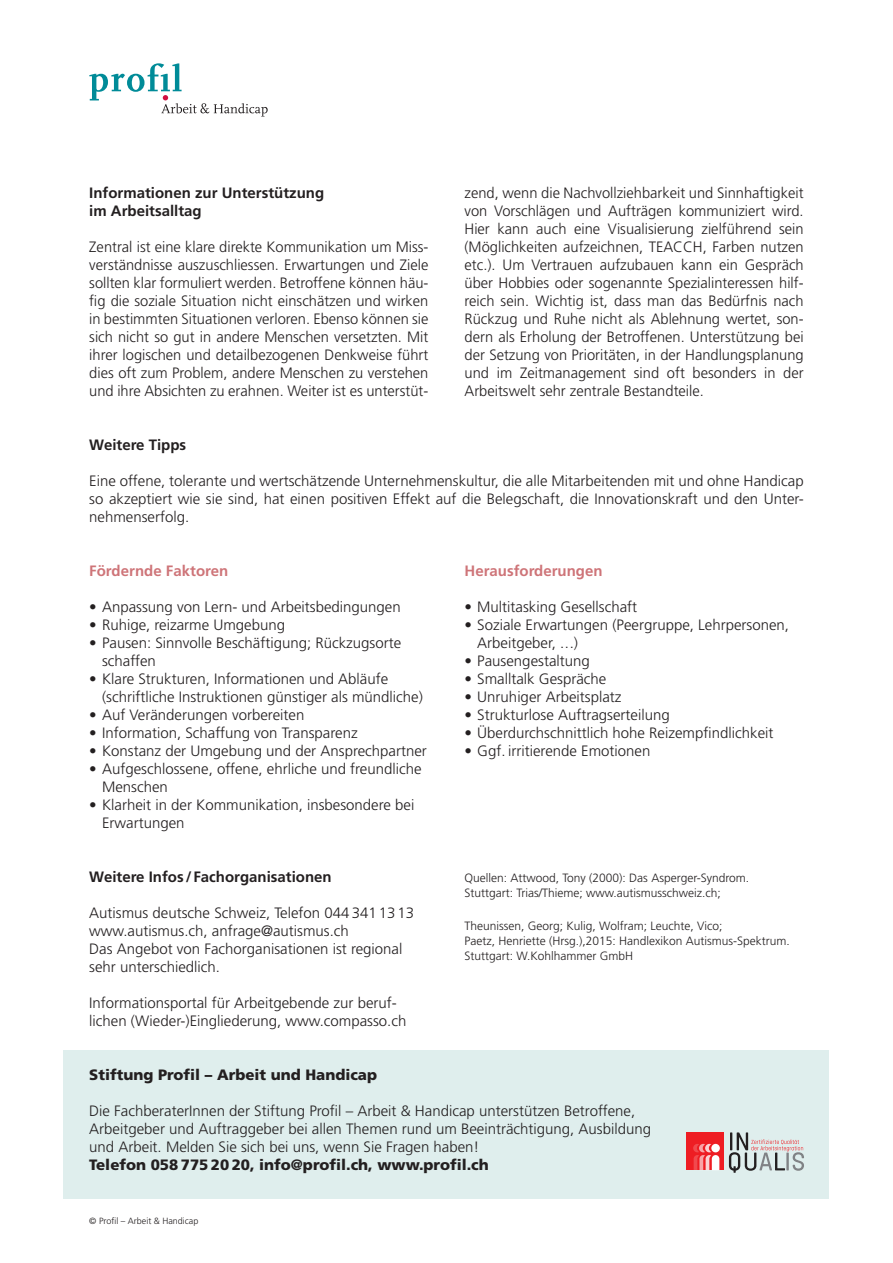
<style>
.page{position:relative;width:893px;height:1263px;background:#fff}
.page>*{position:absolute;margin:0;border:0;box-sizing:border-box;transform-origin:0 0}
.t1{font:300 15px/18px "Frutiger";color:#231f20}
.t2{font:700 15px/18px "Frutiger";color:#231f20}
.t3{font:900 15px "Frutiger";color:#231f20}
.t4{font:700 15px "Frutiger";color:#ce7478}
.t5{font:300 12px/15px "Frutiger";color:#231f20}
.t6{font:300 9px "Frutiger";color:#231f20}
</style>
<div class="page">
<svg style="left:89px;top:63px;width:179px;height:53px"></svg>
<div style="left:64px;top:1050px;width:765px;height:149px;background:#dfeeed"></div>
<svg style="left:729px;top:1132px;width:75px;height:41px"></svg>
<div style="left:686px;top:1132px;width:38px;height:38px;background:#ee1d23"></div>
<svg style="left:693px;top:1144px;width:26px;height:26px"></svg>
<p class="t2" style="left:89px;top:184px;width:237px">Informationen zur Unterstützung im Arbeitsalltag</p>
<p class="t1" style="left:89px;top:238px;width:341px;text-align:justify">Zentral ist eine klare direkte Kommunikation um Miss&shy;verständnisse auszuschliessen. Erwartungen und Ziele sollten klar formuliert werden. Betroffene können häu&shy;fig die soziale Situation nicht einschätzen und wirken in bestimmten Situationen verloren. Ebenso können sie sich nicht so gut in andere Menschen versetzten. Mit ihrer logischen und detailbezogenen Denkweise führt dies oft zum Problem, andere Menschen zu verstehen und ihre Absichten zu erahnen. Weiter ist es unterstüt-</p>
<p class="t1" style="left:465px;top:184px;width:341px;text-align:justify">zend, wenn die Nachvollziehbarkeit und Sinnhaftigkeit von Vorschlägen und Aufträgen kommuniziert wird.<br>Hier kann auch eine Visualisierung zielführend sein (Möglichkeiten aufzeichnen, TEACCH, Farben nutzen etc.). Um Vertrauen aufzubauen kann ein Gespräch über Hobbies oder sogenannte Spezialinteressen hilf&shy;reich sein. Wichtig ist, dass man das Bedürfnis nach Rückzug und Ruhe nicht als Ablehnung wertet, son&shy;dern als Erholung der Betroffenen. Unterstützung bei der Setzung von Prioritäten, in der Handlungsplanung und im Zeitmanagement sind oft besonders in der Arbeitswelt sehr zentrale Bestandteile.</p>
<p class="t2" style="left:89px;top:436px;width:98px">Weitere Tipps</p>
<p class="t1" style="left:89px;top:472px;width:716px;text-align:justify">Eine offene, tolerante und wertschätzende Unternehmenskultur, die alle Mitarbeitenden mit und ohne Handicap so akzeptiert wie sie sind, hat einen positiven Effekt auf die Belegschaft, die Innovationskraft und den Unter&shy;nehmenserfolg.</p>
<p class="t4" style="left:89px;top:562px;width:140px">Fördernde Faktoren</p>
<p class="t1" style="left:89px;top:598px;width:313px">• Anpassung von Lern- und Arbeitsbedingungen</p>
<p class="t1" style="left:89px;top:616px;width:197px">• Ruhige, reizarme Umgebung</p>
<p class="t1" style="left:102px;top:634px;width:301px;text-indent:-13px">• Pausen: Sinnvolle Beschäftigung; Rückzugsorte schaffen</p>
<p class="t1" style="left:102px;top:670px;width:322px;text-indent:-13px">• Klare Strukturen, Informationen und Abläufe (schriftliche Instruktionen günstiger als mündliche)</p>
<p class="t1" style="left:89px;top:706px;width:217px">• Auf Veränderungen vorbereiten</p>
<p class="t1" style="left:89px;top:724px;width:270px">• Information, Schaffung von Transparenz</p>
<p class="t1" style="left:89px;top:742px;width:339px">• Konstanz der Umgebung und der Ansprechpartner</p>
<p class="t1" style="left:102px;top:760px;width:321px;text-indent:-13px">• Aufgeschlossene, offene, ehrliche und freundliche<br>Menschen</p>
<p class="t1" style="left:102px;top:796px;width:314px;text-indent:-13px">• Klarheit in der Kommunikation, insbesondere bei<br>Erwartungen</p>
<p class="t4" style="left:465px;top:562px;width:140px">Herausforderungen</p>
<p class="t1" style="left:465px;top:598px;width:174px">• Multitasking Gesellschaft</p>
<p class="t1" style="left:477px;top:616px;width:313px;text-indent:-13px">• Soziale Erwartungen (Peergruppe, Lehrpersonen,<br>Arbeitgeber, ...)</p>
<p class="t1" style="left:465px;top:652px;width:127px">• Pausengestaltung</p>
<p class="t1" style="left:465px;top:670px;width:143px">• Smalltalk Gespräche</p>
<p class="t1" style="left:465px;top:688px;width:158px">• Unruhiger Arbeitsplatz</p>
<p class="t1" style="left:465px;top:706px;width:207px">• Strukturlose Auftragserteilung</p>
<p class="t1" style="left:465px;top:724px;width:310px">• Überdurchschnittlich hohe Reizempfindlichkeit</p>
<p class="t1" style="left:465px;top:742px;width:187px">• Ggf. irritierende Emotionen</p>
<p class="t2" style="left:89px;top:868px;width:244px">Weitere Infos /Fachorganisationen</p>
<p class="t1" style="left:89px;top:904px;width:326px">Autismus deutsche Schweiz, Telefon 044 3411313 www.autismus.ch, anfrage@autismus.ch<br>Das Angebot von Fachorganisationen ist regional sehr unterschiedlich.</p>
<p class="t1" style="left:89px;top:994px;width:319px">Informationsportal für Arbeitgebende zur beruf&shy;lichen (Wieder-)Eingliederung, www.compasso.ch</p>
<p class="t5" style="left:465px;top:871px;width:286px">Quellen: Attwood, Tony (2000): Das Asperger-Syndrom.<br>Stuttgart: Trias/Thieme; www.autismusschweiz.ch;</p>
<p class="t5" style="left:465px;top:919px;width:327px">Theunissen, Georg; Kulig, Wolfram; Leuchte, Vico;<br>Paetz, Henriette (Hrsg.),2015: Handlexikon Autismus-Spektrum.<br>Stuttgart: W.Kohlhammer GmbH</p>
<p class="t3" style="left:89px;top:1066px;width:289px">Stiftung Profil – Arbeit und Handicap</p>
<p class="t1" style="left:89px;top:1102px;width:563px">Die FachberaterInnen der Stiftung Profil – Arbeit &amp; Handicap unterstützen Betroffene,<br>Arbeitgeber und Auftraggeber bei allen Themen rund um Beeinträchtigung, Ausbildung und Arbeit. Melden Sie sich bei uns, wenn Sie Fragen haben!</p>
<p class="t3" style="left:89px;top:1156px;width:401px">Telefon 058 775 20 20, info@profil.ch, www.profil.ch</p>
<p class="t6" style="left:89px;top:1216px;width:111px">© Profil – Arbeit &amp; Handicap</p>
</div>
